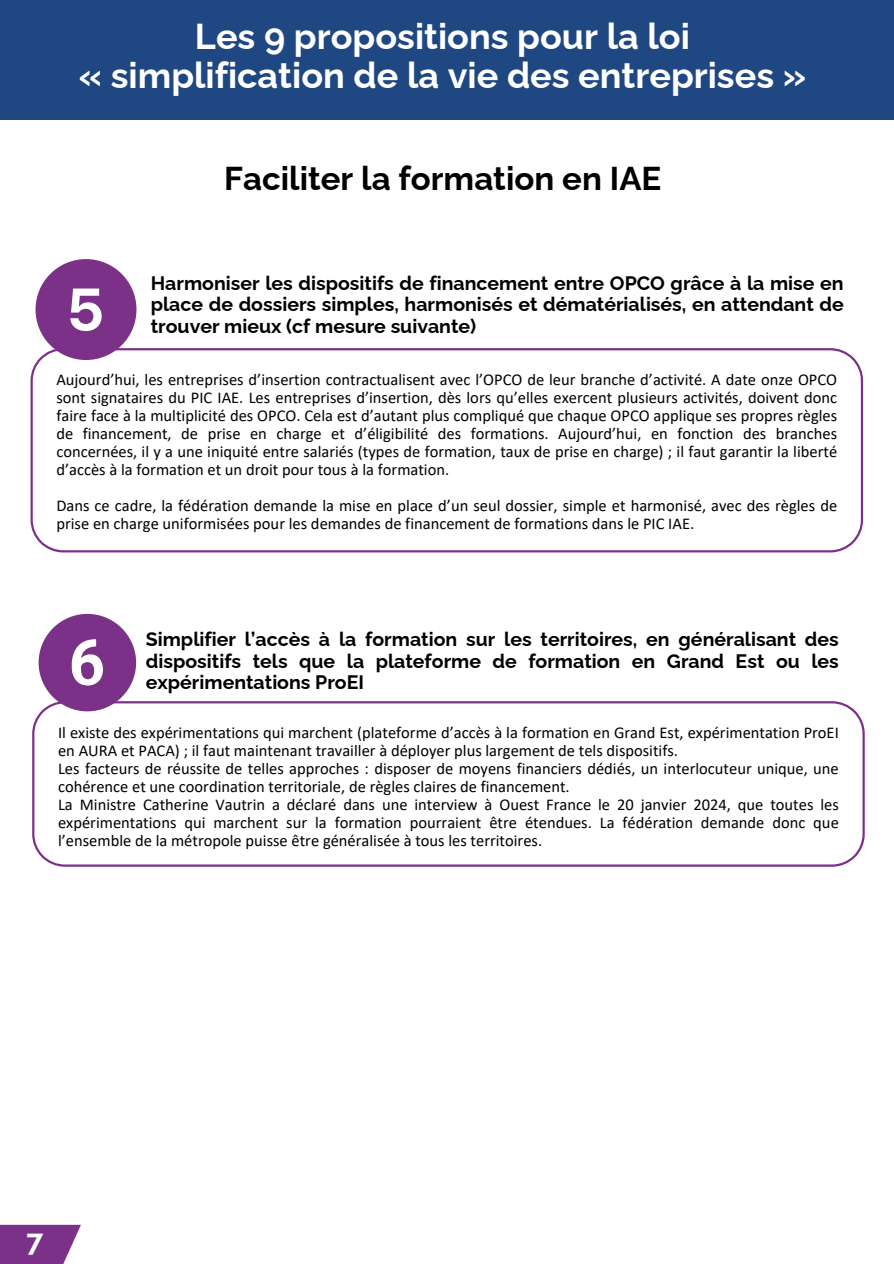
<style>
.page{position:relative;width:894px;height:1264px;background:#fff}
.page>*{position:absolute;margin:0;border:0;box-sizing:border-box;transform-origin:0 0}
.t1{font:700 36px/39.3px "Raleway";color:#fff;text-align:center}
.t2{font:700 33px "Raleway";color:#000}
.t3{font:700 30px "Raleway";color:#fff}
.t4{font:700 19.5px/21.3px "Raleway";color:#000;text-align:justify}
.t5{font:16.5px/18px "Calibri";color:#000}
</style>
<div class="page">
<div style="left:0;top:0;width:893px;height:120px;background:#1f4782"></div>
<svg style="left:39px;top:614px;width:97px;height:87px"></svg>
<svg style="left:32px;top:701px;width:832px;height:165px"></svg>
<div style="left:0;top:1224px;width:81px;height:39px;background:#7c3189"></div>
<svg style="left:35px;top:259px;width:101px;height:89px"></svg>
<svg style="left:31px;top:348px;width:831px;height:204px"></svg>
<h1 class="t1" style="left:79px;top:13px;width:728px">Les 9 propositions pour la loi<br>« simplification de la vie des entreprises »</h1>
<h2 class="t2" style="left:224px;top:152px;width:438px">Faciliter la formation en IAE</h2>
<p class="t4" style="left:151px;top:270px;width:694px">Harmoniser les dispositifs de financement entre OPCO grâce à la mise en place de dossiers simples, harmonisés et dématérialisés, en attendant de trouver mieux (cf mesure suivante)</p>
<p class="t5" style="left:56px;top:369px;width:782px;text-align:justify">Aujourd’hui, les entreprises d’insertion contractualisent avec l’OPCO de leur branche d’activité. A date onze OPCO sont signataires du PIC IAE. Les entreprises d’insertion, dès lors qu’elles exercent plusieurs activités, doivent donc faire face à la multiplicité des OPCO. Cela est d’autant plus compliqué que chaque OPCO applique ses propres règles de financement, de prise en charge et d’éligibilité des formations. Aujourd’hui, en fonction des branches concernées, il y a une iniquité entre salariés (types de formation, taux de prise en charge) ; il faut garantir la liberté d’accès à la formation et un droit pour tous à la formation.</p>
<p class="t5" style="left:56px;top:495px;width:782px">Dans ce cadre, la fédération demande la mise en place d’un seul dossier, simple et harmonisé, avec des règles de prise en charge uniformisées pour les demandes de financement de formations dans le PIC IAE.</p>
<p class="t4" style="left:146px;top:626px;width:694px">Simplifier l’accès à la formation sur les territoires, en généralisant des dispositifs tels que la plateforme de formation en Grand Est ou les expérimentations ProEI</p>
<p class="t5" style="left:58px;top:722px;width:782px">Il existe des expérimentations qui marchent (plateforme d’accès à la formation en Grand Est, expérimentation ProEI en AURA et PACA) ; il faut maintenant travailler à déployer plus largement de tels dispositifs.<br>Les facteurs de réussite de telles approches : disposer de moyens financiers dédiés, un interlocuteur unique, une cohérence et une coordination territoriale, de règles claires de financement.<br>La Ministre Catherine Vautrin a déclaré dans une interview à Ouest France le 20 janvier 2024, que toutes les expérimentations qui marchent sur la formation pourraient être étendues. La fédération demande donc que l’ensemble de la métropole puisse être généralisée à tous les territoires.</p>
<h3 class="t3" style="left:27px;top:1216px;width:18px">7</h3>
</div>
